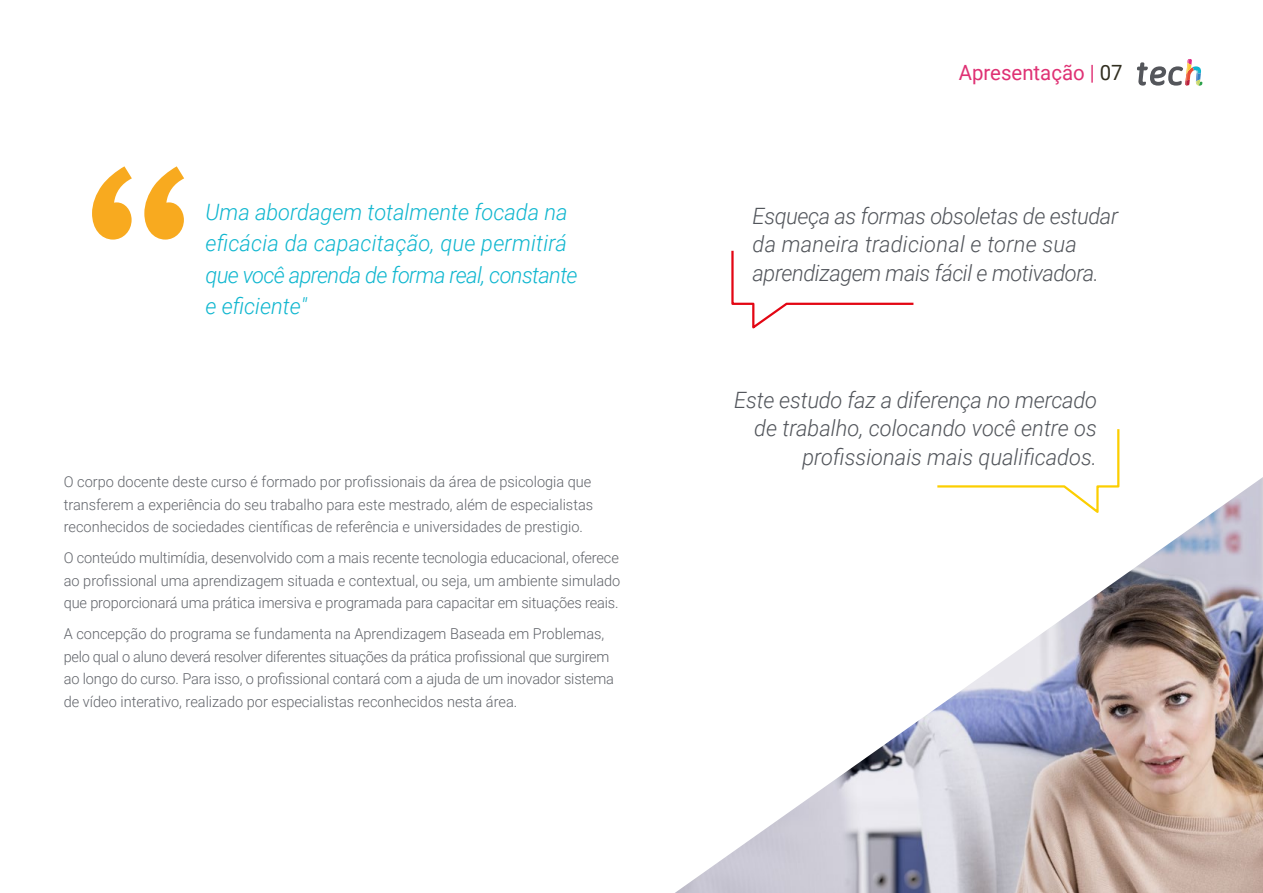
<style>
.page{position:relative;width:1263px;height:893px;background:#fff}
.page>*{position:absolute;margin:0;border:0;box-sizing:border-box;transform-origin:0 0}
.t1{font:italic 300 22.5px/28.5px "Roboto";letter-spacing:-.01em;color:#52555b;text-align:right}
.t2{font:italic 300 22.5px/31.5px "Roboto";color:#0fb6cf}
.t3{font:21px "Roboto";color:#df3174}
.t4{font:300 15px/22.5px "Roboto";letter-spacing:-.01em;color:#61646a;text-align:justify}
.s1{color:#312e20}
</style>
<div class="page">
<svg style="left:92px;top:166px;width:92px;height:74px"></svg>
<img style="left:675px;top:477px;width:588px;height:416px">
<svg style="left:935px;top:429px;width:185px;height:87px"></svg>
<svg style="left:731px;top:250px;width:183px;height:79px"></svg>
<svg style="left:1137px;top:59px;width:65px;height:27px"></svg>
<h1 class="t2" style="left:205px;top:195px;width:374px">Uma abordagem totalmente focada na eficácia da capacitação, que permitirá que você aprenda de forma real, constante e eficiente"</h1>
<p class="t4" style="left:64px;top:470px;width:531px">O corpo docente deste curso é formado por profissionais da área de psicologia que transferem a experiência do seu trabalho para este mestrado, além de especialistas reconhecidos de sociedades científicas de referência e universidades de prestigio.</p>
<p class="t4" style="left:64px;top:546px;width:558px">O conteúdo multimídia, desenvolvido com a mais recente tecnologia educacional, oferece ao profissional uma aprendizagem situada e contextual, ou seja, um ambiente simulado que proporcionará uma prática imersiva e programada para capacitar em situações reais.</p>
<p class="t4" style="left:64px;top:622px;width:552px;text-align:left">A concepção do programa se fundamenta na Aprendizagem Baseada em Problemas, pelo qual o aluno deverá resolver diferentes situações da prática profissional que surgirem ao longo do curso. Para isso, o profissional contará com a ajuda de um inovador sistema de vídeo interativo, realizado por especialistas reconhecidos nesta área.</p>
<h2 class="t3" style="left:959px;top:57px;width:165px">Apresentação | <span class="s1">07</span></h2>
<h1 class="t1" style="left:753px;top:201px;width:367px;text-align:left">Esqueça as formas obsoletas de estudar da maneira tradicional e torne sua aprendizagem mais fácil e motivadora.</h1>
<h1 class="t1" style="left:734px;top:385px;width:364px">Este estudo faz a diferença no mercado de trabalho, colocando você entre os profissionais mais qualificados.</h1>
</div>
